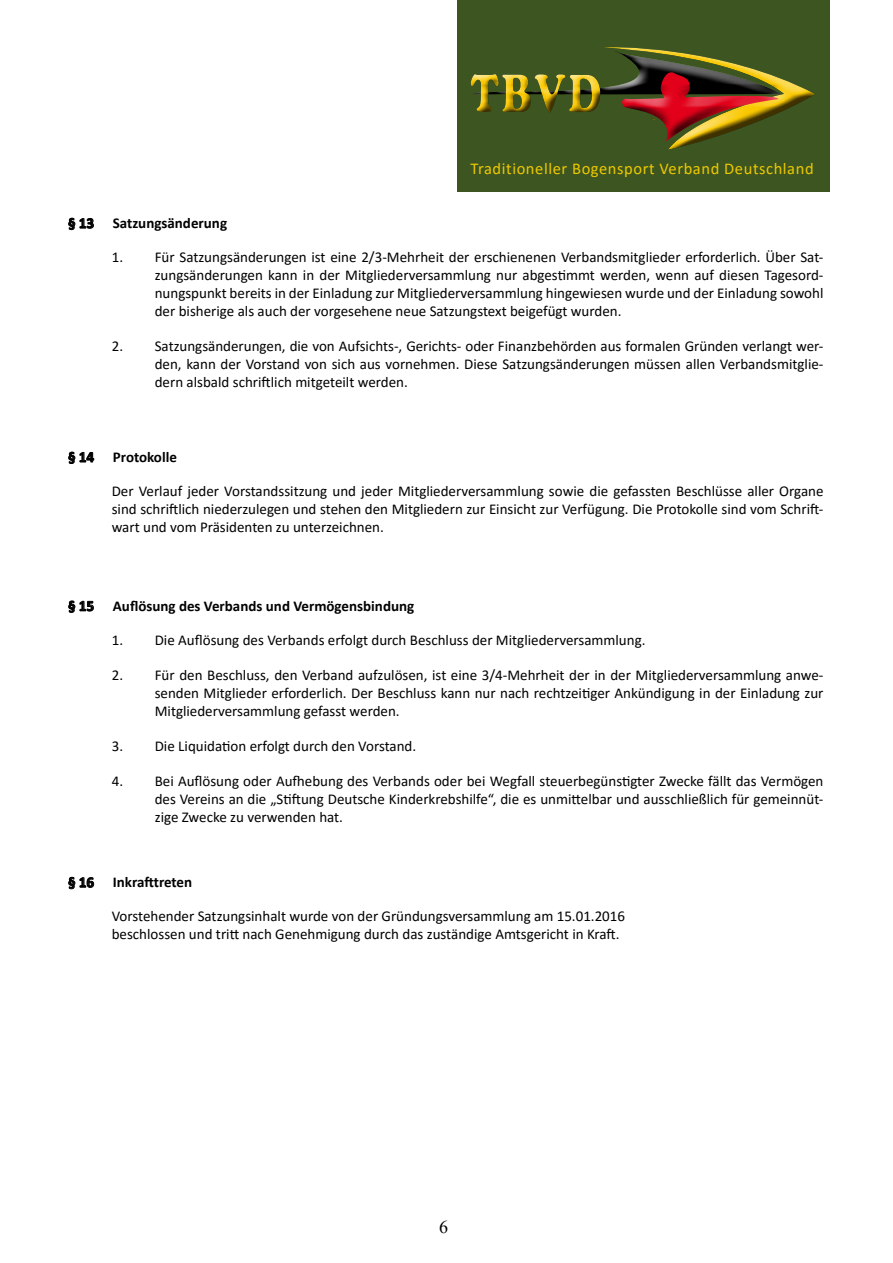
<style>
.page{position:relative;width:893px;height:1263px;background:#fff}
.page>*{position:absolute;margin:0;border:0;box-sizing:border-box;transform-origin:0 0}
.t1{font:18px "Times New Roman";color:#000}
.t2{font:16.5px "Calibri";letter-spacing:.035em;color:#eec900}
.t3{font:15px/18px "Calibri";color:#000;text-align:justify}
.t4{font:700 15px "Calibri";color:#000}
</style>
<div class="page">
<div style="left:457px;top:0;width:372px;height:191px;background:#3d5520"></div>
<div style="left:468px;top:47px;width:349px;height:116px;background:#000;opacity:.75"></div>
<div style="left:616px;top:114px;width:46px;height:42px;background:#3d5520;border-radius:50%"></div>
<svg style="left:68px;top:451px;width:27px;height:13px"></svg>
<svg style="left:68px;top:600px;width:26px;height:13px"></svg>
<svg style="left:68px;top:876px;width:26px;height:13px"></svg>
<svg style="left:68px;top:217px;width:26px;height:13px"></svg>
<p class="t2" style="left:471px;top:157px;width:345px">Traditioneller Bogensport Verband Deutschland</p>
<p class="t4" style="left:68px;top:213px;width:28px">§ 13</p>
<p class="t4" style="left:113px;top:213px;width:116px">Satzungsänderung</p>
<p class="t3" style="left:155px;top:248px;width:670px;text-indent:-43px">1. Für Satzungsänderungen ist eine 2/3-Mehrheit der erschienenen Verbandsmitglieder erforderlich. Über Sat&shy;zungsänderungen kann in der Mitgliederversammlung nur abgestimmt werden, wenn auf diesen Tagesord&shy;nungspunkt bereits in der Einladung zur Mitgliederversammlung hingewiesen wurde und der Einladung sowohl der bisherige als auch der vorgesehene neue Satzungstext beigefügt wurden.</p>
<p class="t3" style="left:155px;top:337px;width:670px;text-indent:-43px">2. Satzungsänderungen, die von Aufsichts-, Gerichts- oder Finanzbehörden aus formalen Gründen verlangt wer&shy;den, kann der Vorstand von sich aus vornehmen. Diese Satzungsänderungen müssen allen Verbandsmitglie&shy;dern alsbald schriftlich mitgeteilt werden.</p>
<p class="t4" style="left:68px;top:446px;width:28px">§ 14</p>
<p class="t4" style="left:113px;top:446px;width:66px">Protokolle</p>
<p class="t3" style="left:112px;top:482px;width:713px">Der Verlauf jeder Vorstandssitzung und jeder Mitgliederversammlung sowie die gefassten Beschlüsse aller Organe sind schriftlich niederzulegen und stehen den Mitgliedern zur Einsicht zur Verfügung. Die Protokolle sind vom Schrift&shy;wart und vom Präsidenten zu unterzeichnen.</p>
<p class="t4" style="left:68px;top:595px;width:28px">§ 15</p>
<p class="t4" style="left:113px;top:595px;width:303px">Auflösung des Verbands und Vermögensbindung</p>
<p class="t3" style="left:112px;top:630px;width:535px">1. Die Auflösung des Verbands erfolgt durch Beschluss der Mitgliederversammlung.</p>
<p class="t3" style="left:155px;top:665px;width:670px;text-indent:-43px">2. Für den Beschluss, den Verband aufzulösen, ist eine 3/4-Mehrheit der in der Mitgliederversammlung anwe&shy;senden Mitglieder erforderlich. Der Beschluss kann nur nach rechtzeitiger Ankündigung in der Einladung zur Mitgliederversammlung gefasst werden.</p>
<p class="t3" style="left:112px;top:736px;width:306px">3. Die Liquidation erfolgt durch den Vorstand.</p>
<p class="t3" style="left:155px;top:771px;width:670px;text-indent:-43px">4. Bei Auflösung oder Aufhebung des Verbands oder bei Wegfall steuerbegünstigter Zwecke fällt das Vermögen des Vereins an die „Stiftung Deutsche Kinderkrebshilfe“, die es unmittelbar und ausschließlich für gemeinnüt&shy;zige Zwecke zu verwenden hat.</p>
<p class="t4" style="left:68px;top:872px;width:28px">§ 16</p>
<p class="t4" style="left:113px;top:872px;width:81px">Inkrafttreten</p>
<p class="t3" style="left:112px;top:907px;width:515px">Vorstehender Satzungsinhalt wurde von der Gründungsversammlung am 15.01.2016 beschlossen und tritt nach Genehmigung durch das zuständige Amtsgericht in Kraft.</p>
<p class="t1" style="left:439px;top:1214px;width:10px">6</p>
</div>
